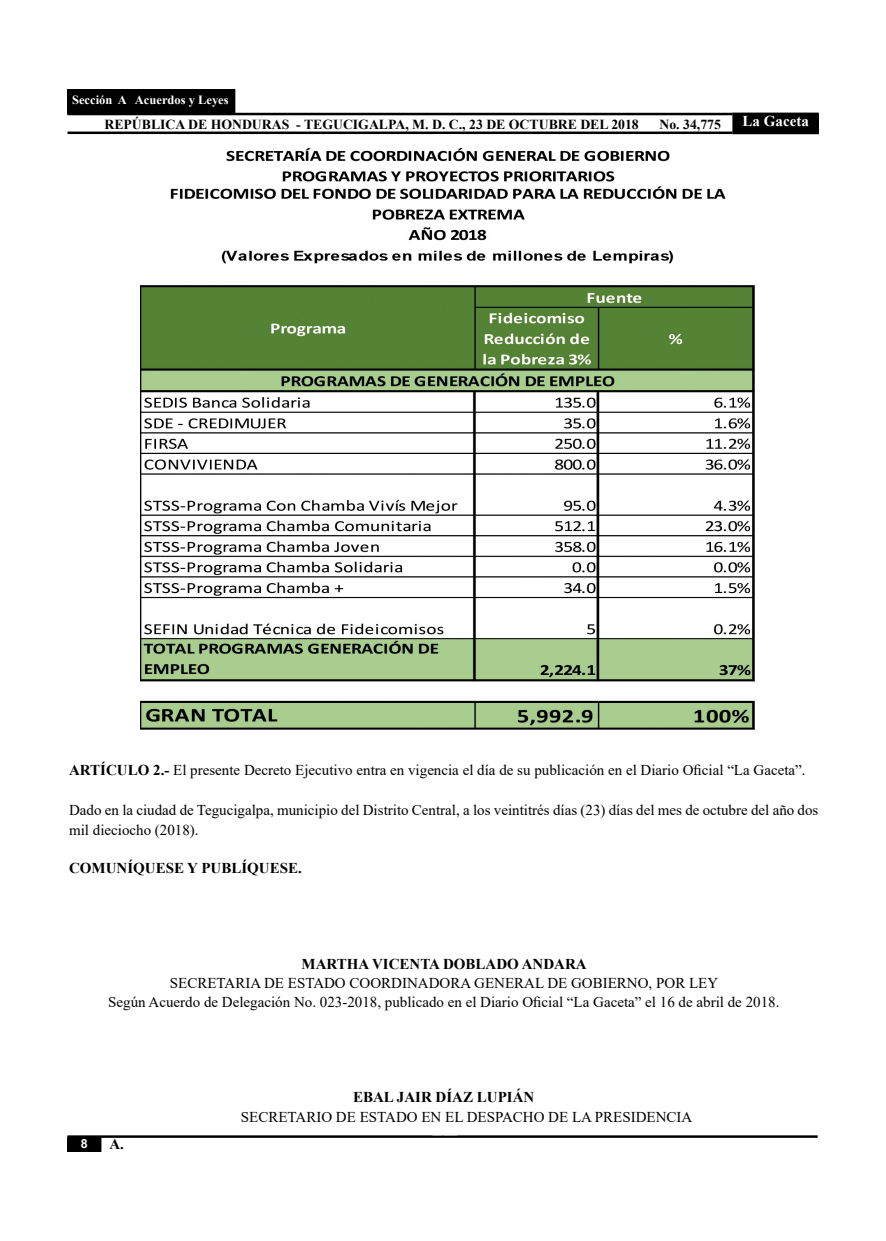
<style>
.page{position:relative;width:886px;height:1241px;background:#fff}
.page>*{position:absolute;margin:0;border:0;box-sizing:border-box;transform-origin:0 0}
.t1{font:15px/20px "Times New Roman";color:#000}
.t2{font:700 15px "Times New Roman";color:#000}
.t3{font:700 15px "Times New Roman";color:#fff}
.t4{font:700 13.75px "Times New Roman";color:#000}
.t5{font:700 12.5px "Times New Roman";color:#fff}
.t6{font:700 12.5px "Arial";color:#fff}
.s1{font-weight:700}
</style>
<div class="page">
<div style="left:68px;top:1136px;width:33px;height:15px;background:#000"></div>
<div style="left:733px;top:113px;width:85px;height:21px;background:#000"></div>
<hr style="left:68px;top:131px;width:664px;height:3px;background:#000">
<hr style="left:68px;top:113px;width:664px;height:2px;background:#000">
<hr style="left:68px;top:1135px;width:750px;height:2px;background:#000">
<div style="left:68px;top:90px;width:167px;height:24px;background:#000"></div>
<img style="left:141px;top:148px;width:614px;height:581px">
<p class="t5" style="left:72px;top:91px;width:158px">Sección A Acuerdos y Leyes</p>
<p class="t4" style="left:104px;top:114px;width:536px">REPÚBLICA DE HONDURAS - TEGUCIGALPA, M. D. C., 23 DE OCTUBRE DEL 2018</p>
<p class="t4" style="left:659px;top:114px;width:63px">No. 34,775</p>
<p class="t3" style="left:742px;top:110px;width:68px">La Gaceta</p>
<p class="t1" style="left:69px;top:758px;width:738px"><span class="s1">ARTÍCULO 2.-</span> El presente Decreto Ejecutivo entra en vigencia el día de su publicación en el Diario Oficial “La Gaceta”.</p>
<p class="t1" style="left:69px;top:798px;width:751px">Dado en la ciudad de Tegucigalpa, municipio del Distrito Central, a los veintitrés días (23) días del mes de octubre del año dos mil dieciocho (2018).</p>
<p class="t2" style="left:69px;top:856px;width:234px">COMUNÍQUESE Y PUBLÍQUESE.</p>
<p class="t2" style="left:302px;top:952px;width:287px">MARTHA VICENTA DOBLADO ANDARA</p>
<p class="t1" style="left:108px;top:972px;width:673px;line-height:19.1px;text-align:center">SECRETARIA DE ESTADO COORDINADORA GENERAL DE GOBIERNO, POR LEY<br>Según Acuerdo de Delegación No. 023-2018, publicado en el Diario Oficial “La Gaceta” el 16 de abril de 2018.</p>
<p class="t6" style="left:81px;top:1134px;width:8px">8</p>
<p class="t2" style="left:109px;top:1133px;width:16px">A.</p>
<p class="t2" style="left:353px;top:1086px;width:183px">EBAL JAIR DÍAZ LUPIÁN</p>
<p class="t1" style="left:241px;top:1106px;width:453px">SECRETARIO DE ESTADO EN EL DESPACHO DE LA PRESIDENCIA</p>
</div>
